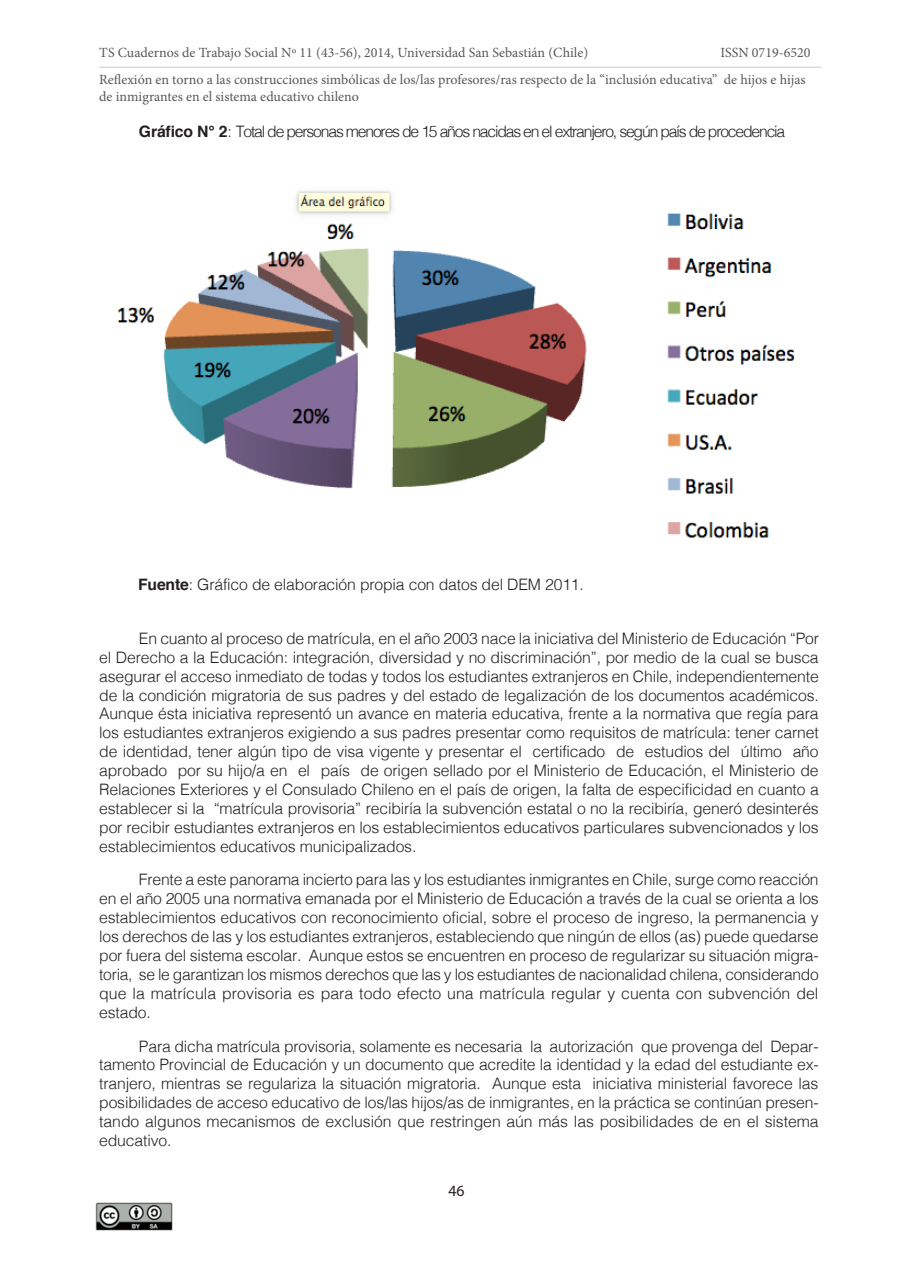
<style>
.page{position:relative;width:918px;height:1265px;background:#fff}
.page>*{position:absolute;margin:0;border:0;box-sizing:border-box;transform-origin:0 0}
.C_1_parrafos{font:300 15.75px/18.9px "Helvetica";letter-spacing:-.01em;color:#231f20;text-align:justify}
.C_1_parrafos-2{font:300 15.75px "Helvetica";letter-spacing:-.075em;color:#231f20}
.t1{font:15.75px "Myriad Pro";color:#231f20}
.t2{font:14px/26.8px "Minion Pro";color:#57585a}
.s1{font-weight:700}
</style>
<div class="page">
<hr style="left:99px;top:67px;width:722px;height:1px;background:#c7c8ca">
<img style="left:96px;top:1202px;width:76px;height:29px">
<img style="left:117px;top:191px;width:678px;height:348px">
<p class="t2" style="left:99px;top:40px;width:490px">TS Cuadernos de Trabajo Social Nº 11 (43-56), 2014, Universidad San Sebastián (Chile)</p>
<p class="t2" style="left:99px;top:40px;width:713px;text-indent:621px">ISSN 0719-6520<br>Reflexión en torno a las construcciones simbólicas de los/las profesores/ras respecto de la “inclusión educativa” de hijos e hijas</p>
<p class="t2" style="left:99px;top:83px;width:261px">de inmigrantes en el sistema educativo chileno</p>
<p class="C_1_parrafos-2" style="left:139px;top:118px;width:648px"><span class="s1">Gráfico N° 2</span>: Total de personas menores de 15 años nacidas en el extranjero, según país de procedencia</p>
<p class="C_1_parrafos" style="left:138px;top:574px;width:447px"><span class="s1">Fuente</span>: Gráfico de elaboración propia con datos del DEM 2011.</p>
<p class="C_1_parrafos" style="left:99px;top:628px;width:721px;text-indent:40px">En cuanto al proceso de matrícula, en el año 2003 nace la iniciativa del Ministerio de Educación “Por el Derecho a la Educación: integración, diversidad y no discriminación”, por medio de la cual se busca asegurar el acceso inmediato de todas y todos los estudiantes extranjeros en Chile, independientemente de la condición migratoria de sus padres y del estado de legalización de los documentos académicos.<br>Aunque ésta iniciativa representó un avance en materia educativa, frente a la normativa que regía para los estudiantes extranjeros exigiendo a sus padres presentar como requisitos de matrícula: tener carnet de identidad, tener algún tipo de visa vigente y presentar el certificado de estudios del último año aprobado por su hijo/a en el país de origen sellado por el Ministerio de Educación, el Ministerio de Relaciones Exteriores y el Consulado Chileno en el país de origen, la falta de especificidad en cuanto a establecer si la “matrícula provisoria” recibiría la subvención estatal o no la recibiría, generó desinterés por recibir estudiantes extranjeros en los establecimientos educativos particulares subvencionados y los establecimientos educativos municipalizados.</p>
<p class="C_1_parrafos" style="left:99px;top:869px;width:721px;text-indent:40px">Frente a este panorama incierto para las y los estudiantes inmigrantes en Chile, surge como reacción en el año 2005 una normativa emanada por el Ministerio de Educación a través de la cual se orienta a los establecimientos educativos con reconocimiento oficial, sobre el proceso de ingreso, la permanencia y los derechos de las y los estudiantes extranjeros, estableciendo que ningún de ellos (as) puede quedarse por fuera del sistema escolar. Aunque estos se encuentren en proceso de regularizar su situación migra&shy;toria, se le garantizan los mismos derechos que las y los estudiantes de nacionalidad chilena, considerando que la matrícula provisoria es para todo efecto una matrícula regular y cuenta con subvención del estado.</p>
<p class="C_1_parrafos" style="left:99px;top:1035px;width:721px;text-indent:40px">Para dicha matrícula provisoria, solamente es necesaria la autorización que provenga del Depar&shy;tamento Provincial de Educación y un documento que acredite la identidad y la edad del estudiante ex&shy;tranjero, mientras se regulariza la situación migratoria. Aunque esta iniciativa ministerial favorece las posibilidades de acceso educativo de los/las hijos/as de inmigrantes, en la práctica se continúan presen&shy;tando algunos mecanismos de exclusión que restringen aún más las posibilidades de en el sistema educativo.</p>
<p class="t1" style="left:448px;top:1181px;width:18px">46</p>
</div>
